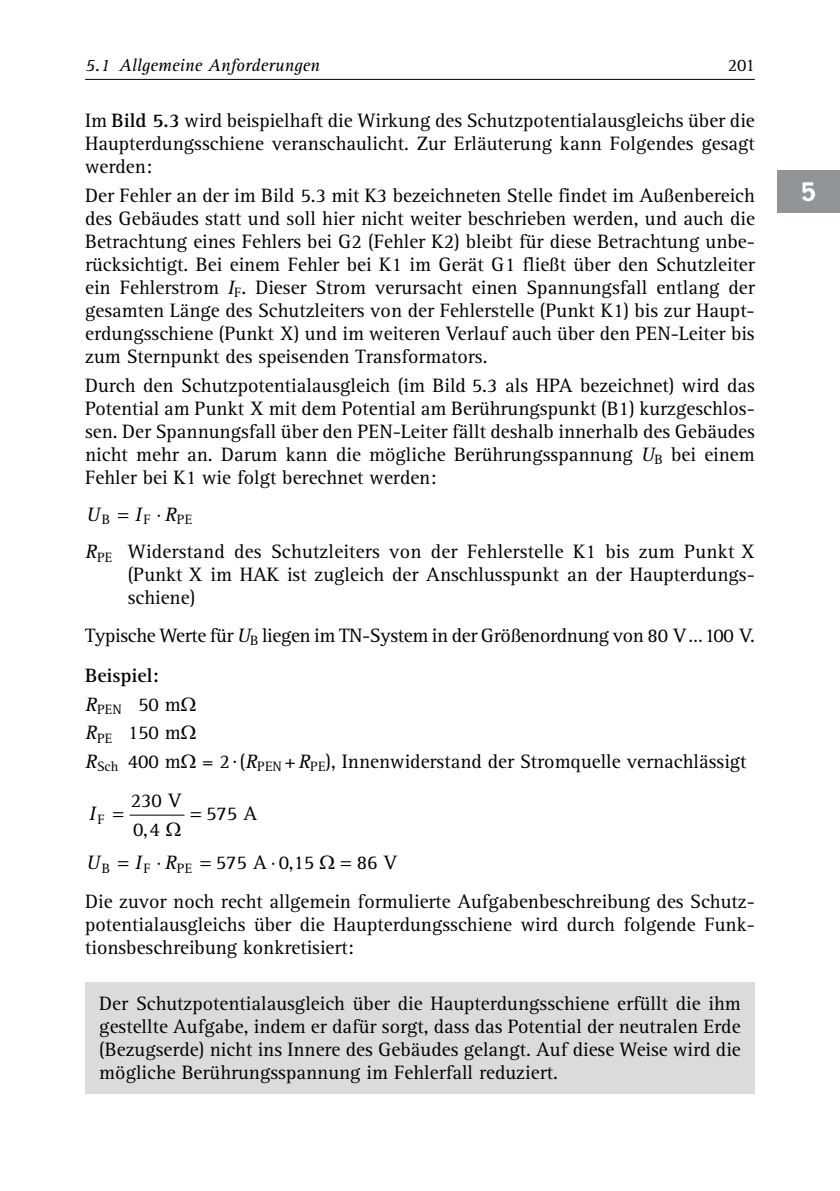
<style>
.page{position:relative;width:840px;height:1191px;background:#fff}
.page>*{position:absolute;margin:0;border:0;box-sizing:border-box;transform-origin:0 0}
.t1{font:700 24px "News Gothic Std";color:#fff}
.t2{font:20px/23px "Rotis Serif Pro";color:#040000;text-align:justify}
.t3{font:20px "Rotis Serif Std";letter-spacing:-.005em;color:#000}
.t4{font:italic 20px "Rotis Serif Std";color:#000}
.t5{font:italic 18px "Rotis Serif Pro";color:#040000}
.t6{font:18px "Rotis Serif Pro";color:#040000}
.t7{font:14px "Rotis Serif Std";color:#000}
.t8{font:14px "Rotis Serif Pro";color:#040000}
.s1{font-weight:700}
.s2{font-style:italic}
</style>
<div class="page">
<hr style="left:85px;top:79px;width:669px;height:1px;background:#040000">
<div style="left:777px;top:170px;width:62px;height:43px;background:#919597"></div>
<hr style="left:130px;top:814px;width:54px;height:1px;background:#000">
<div style="left:85px;top:982px;width:669px;height:111px;background:#dadcdc"></div>
<p class="t5" style="left:85px;top:58px;width:236px">5.1 Allgemeine Anforderungen</p>
<p class="t6" style="left:727px;top:58px;width:29px">201</p>
<p class="t2" style="left:85px;top:111px;width:671px">Im <span class="s1">Bild 5.3</span> wird beispielhaft die Wirkung des Schutzpotentialausgleichs über die Haupterdungsschiene veranschaulicht. Zur Erläuterung kann Folgendes gesagt werden:</p>
<p class="t2" style="left:85px;top:186px;width:671px">Der Fehler an der im Bild 5.3 mit K3 bezeichneten Stelle findet im Außenbereich des Gebäudes statt und soll hier nicht weiter beschrieben werden, und auch die Betrachtung eines Fehlers bei G2 (Fehler K2) bleibt für diese Betrachtung unbe&shy;rücksichtigt. Bei einem Fehler bei K1 im Gerät G1 fließt über den Schutzleiter ein Fehlerstrom <span class="s2">I</span><sub>F</sub>. Dieser Strom verursacht einen Spannungsfall entlang der gesamten Länge des Schutzleiters von der Fehlerstelle (Punkt K1) bis zur Haupt&shy;erdungsschiene (Punkt X) und im weiteren Verlauf auch über den PEN-Leiter bis zum Sternpunkt des speisenden Transformators.</p>
<p class="t2" style="left:85px;top:375px;width:671px">Durch den Schutzpotentialausgleich (im Bild 5.3 als HPA bezeichnet) wird das Potential am Punkt X mit dem Potential am Berührungspunkt (B1) kurzgeschlos&shy;sen. Der Spannungsfall über den PEN-Leiter fällt deshalb innerhalb des Gebäudes nicht mehr an. Darum kann die mögliche Berührungsspannung <span class="s2">U</span><sub>B</sub> bei einem Fehler bei K1 wie folgt berechnet werden:</p>
<p class="t4" style="left:87px;top:502px;width:15px">U</p>
<p class="t4" style="left:135px;top:502px;width:43px">I R</p>
<p class="t7" style="left:102px;top:514px;width:10px">B</p>
<p class="t7" style="left:143px;top:514px;width:9px">F</p>
<p class="t7" style="left:177px;top:514px;width:17px">PE</p>
<p class="t2" style="left:128px;top:542px;width:628px;text-indent:-43px"><span class="s2">R</span><sub>PE</sub> Widerstand des Schutzleiters von der Fehlerstelle K1 bis zum Punkt X (Punkt X im HAK ist zugleich der Anschlusspunkt an der Haupterdungs&shy;schiene)</p>
<p class="t2" style="left:85px;top:616px;width:670px;line-height:40.2px">Typische Werte für <span class="s2">U</span><sub>B</sub> liegen im TN-System in der Größenordnung von 80 V … 100 V.<br><span class="s1">Beispiel:</span></p>
<p class="t8" style="left:85px;top:703px;width:97px"><sup>R</sup>PEN <sup>50</sup> <sup>m</sup></p>
<p class="t2" style="left:85px;top:720px;width:662px;line-height:28.8px"><span class="s2">R</span><sub>PE</sub> 150 m<br><span class="s2">R</span><sub>Sch</sub> 400 m = 2 · (<span class="s2">R</span><sub>PEN</sub> + <span class="s2">R</span><sub>PE</sub>), Innenwiderstand der Stromquelle vernachlässigt</p>
<p class="t3" style="left:131px;top:791px;width:52px">230 V</p>
<p class="t3" style="left:206px;top:805px;width:52px">575 A</p>
<p class="t4" style="left:89px;top:802px;width:8px">I</p>
<p class="t4" style="left:87px;top:851px;width:15px">U</p>
<p class="t4" style="left:135px;top:851px;width:43px">I R</p>
<p class="t7" style="left:97px;top:813px;width:9px">F</p>
<p class="t3" style="left:133px;top:820px;width:28px">0,4</p>
<p class="t7" style="left:102px;top:862px;width:10px">B</p>
<p class="t7" style="left:143px;top:862px;width:9px">F</p>
<p class="t7" style="left:177px;top:862px;width:17px">PE</p>
<p class="t3" style="left:216px;top:854px;width:100px">575 A 0,15</p>
<p class="t3" style="left:356px;top:854px;width:42px">86 V</p>
<p class="t2" style="left:85px;top:891px;width:671px">Die zuvor noch recht allgemein formulierte Aufgabenbeschreibung des Schutz&shy;potential ausgleichs über die Haupterdungsschiene wird durch folgende Funk&shy;tions beschreibung konkretisiert:</p>
<p class="t2" style="left:99px;top:994px;width:642px">Der Schutzpotentialausgleich über die Haupterdungsschiene erfüllt die ihm gestellte Aufgabe, indem er dafür sorgt, dass das Potential der neutralen Erde (Bezugserde) nicht ins Innere des Gebäudes gelangt. Auf diese Weise wird die mögliche Berührungsspannung im Fehlerfall reduziert.</p>
<p class="t1" style="left:800px;top:178px;width:16px">5</p>
</div>
